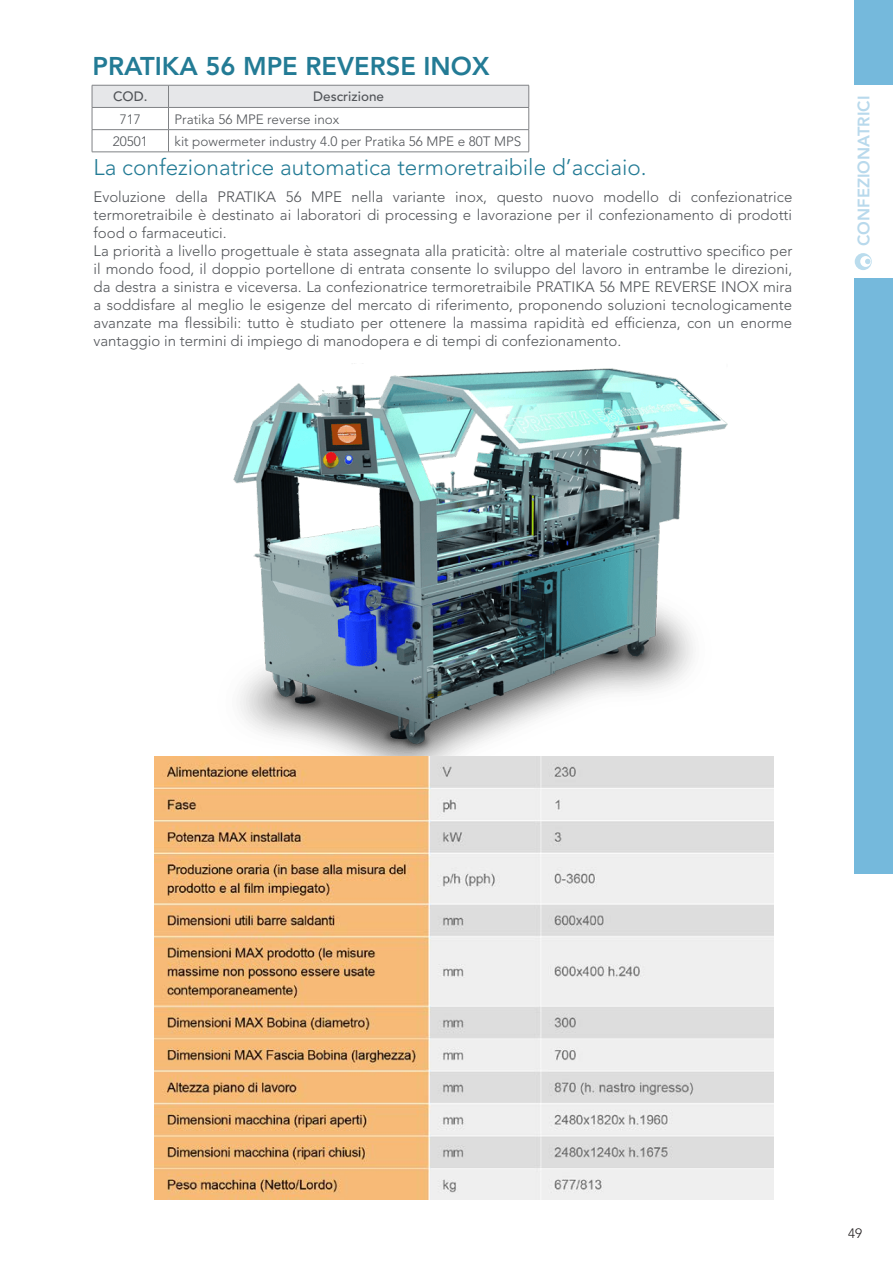
<style>
.page{position:relative;width:893px;height:1263px;background:#fff}
.page>*{position:absolute;margin:0;border:0;box-sizing:border-box;transform-origin:0 0}
.t1{font:800 25.5px "Avenir LT Std";color:#237b95}
.t2{font:300 22.5px "Avenir LT Std";color:#237b95}
.t3{font:800 16.5px "Avenir LT Std";color:#b8d9ec}
.t4{font:300 15px/18px "Avenir LT Std";color:#515458;text-align:justify}
.t5{font:300 13.5px "Avenir LT Std";color:#515458}
.t6{font:500 13.5px "Avenir LT Std";color:#515458}
.t7{font:300 13.5px "Avenir LT Std";color:#231f20}
</style>
<div class="page">
<div style="left:855px;top:278px;width:38px;height:595px;background:#75b9dc"></div>
<div style="left:855px;top:0;width:38px;height:85px;background:#75b9dc"></div>
<svg style="left:855px;top:253px;width:17px;height:17px"></svg>
<img style="left:154px;top:363px;width:620px;height:423px">
<img style="left:154px;top:757px;width:619px;height:442px">
<svg style="left:92px;top:85px;width:438px;height:67px"></svg>
<hr style="left:92px;top:152px;width:76px;height:1px;background:#808285">
<hr style="left:168px;top:152px;width:361px;height:1px;background:#808285">
<p class="t1" style="left:92px;top:51px;width:399px">PRATIKA 56 MPE REVERSE INOX</p>
<p class="t6" style="left:113px;top:89px;width:36px">COD.</p>
<p class="t6" style="left:313px;top:89px;width:72px">Descrizione</p>
<p class="t5" style="left:120px;top:111px;width:23px">717</p>
<p class="t5" style="left:174px;top:111px;width:166px">Pratika 56 MPE reverse inox</p>
<p class="t5" style="left:113px;top:133px;width:37px">20501</p>
<p class="t5" style="left:174px;top:133px;width:348px">kit powermeter industry 4.0 per Pratika 56 MPE e 80T MPS</p>
<p class="t2" style="left:94px;top:154px;width:555px">La confezionatrice automatica termoretraibile d’acciaio.</p>
<p class="t4" style="left:94px;top:188px;width:700px">Evoluzione della PRATIKA 56 MPE nella variante inox, questo nuovo modello di confezionatrice termoretraibile è destinato ai laboratori di processing e lavorazione per il confezionamento di prodotti food o farmaceutici.</p>
<p class="t4" style="left:94px;top:242px;width:700px">La priorità a livello progettuale è stata assegnata alla praticità: oltre al materiale costruttivo specifico per il mondo food, il doppio portellone di entrata consente lo sviluppo del lavoro in entrambe le direzioni, da destra a sinistra e viceversa. La confezionatrice termoretraibile PRATIKA 56 MPE REVERSE INOX mira a soddisfare al meglio le esigenze del mercato di riferimento, proponendo soluzioni tecnologicamente avanzate ma flessibili: tutto è studiato per ottenere la massima rapidità ed efficienza, con un enorme vantaggio in termini di impiego di manodopera e di tempi di confezionamento.</p>
<p class="t3" style="left:854px;top:246px;width:152px;rotate:-90deg">CONFEZIONATRICI</p>
<p class="t7" style="left:848px;top:1225px;width:16px">49</p>
</div>
